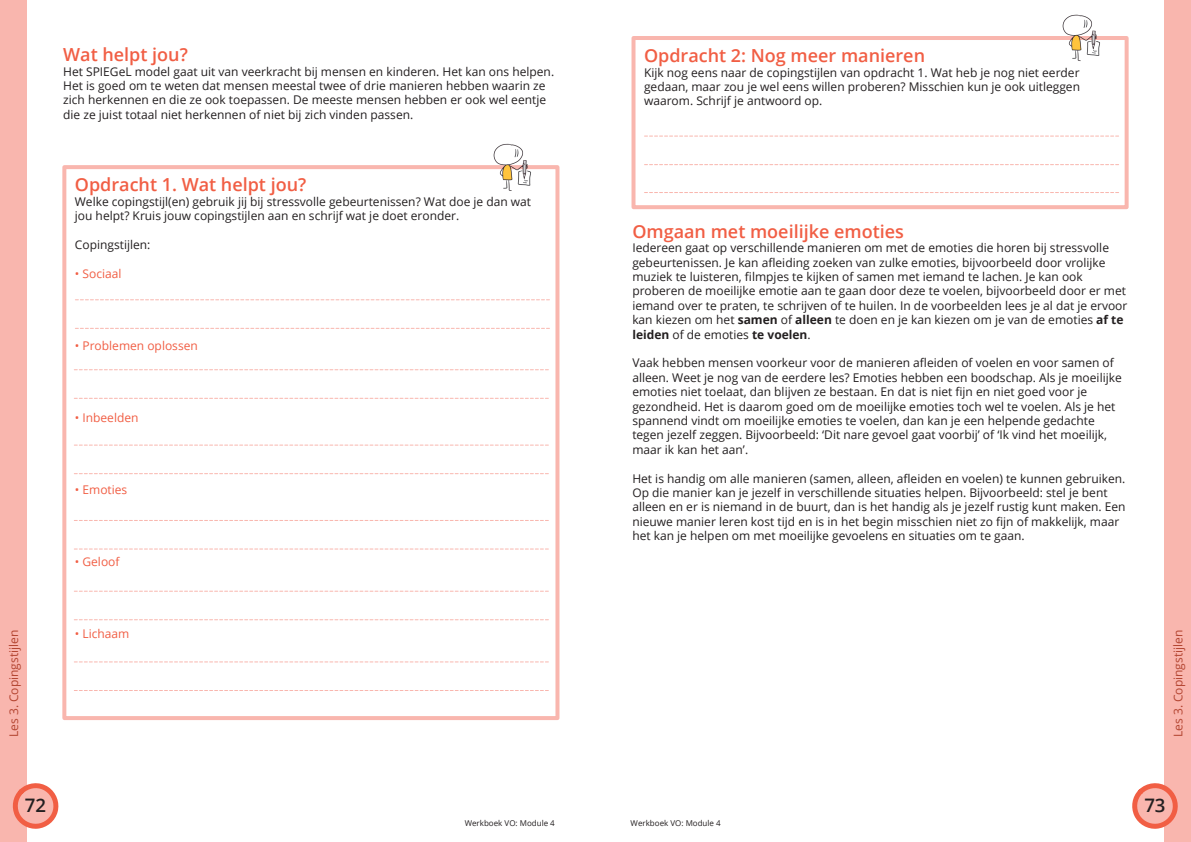
<style>
.page{position:relative;width:1191px;height:842px;background:#fff}
.page>*{position:absolute;margin:0;border:0;box-sizing:border-box;transform-origin:0 0}
.t1{font:600 18.6px "Open Sans";color:#231f20}
.Subkopje{font:600 18px "Open Sans";color:#f15e44}
.Broodtekst{font:12px/14.4px "Open Sans";color:#231f20}
.Broodtekst-2{font:12px "Open Sans";color:#f15e44}
.Broodtekst-3{font:12px "Open Sans";color:#b34430}
.t2{font:8px "Open Sans";color:#231f20}
.s1{font-weight:700}
</style>
<div class="page">
<div style="left:1164px;top:0;width:27px;height:842px;background:#f9b6ae"></div>
<div style="left:0;top:0;width:27px;height:842px;background:#f9b6ae"></div>
<svg style="left:1132px;top:783px;width:46px;height:46px"></svg>
<svg style="left:12px;top:783px;width:47px;height:46px"></svg>
<div style="left:62px;top:165px;width:497px;height:555px;border:4px solid #f9b6ae"></div>
<img style="left:490px;top:143px;width:41px;height:48px">
<svg style="left:75px;top:299px;width:474px;height:1px"></svg>
<svg style="left:74px;top:369px;width:474px;height:1px"></svg>
<svg style="left:74px;top:445px;width:474px;height:1px"></svg>
<svg style="left:74px;top:520px;width:474px;height:1px"></svg>
<svg style="left:74px;top:591px;width:474px;height:1px"></svg>
<svg style="left:74px;top:661px;width:474px;height:1px"></svg>
<svg style="left:75px;top:328px;width:474px;height:1px"></svg>
<svg style="left:74px;top:398px;width:474px;height:1px"></svg>
<svg style="left:74px;top:473px;width:474px;height:1px"></svg>
<svg style="left:74px;top:548px;width:474px;height:1px"></svg>
<svg style="left:74px;top:619px;width:474px;height:1px"></svg>
<svg style="left:74px;top:690px;width:474px;height:1px"></svg>
<div style="left:631px;top:36px;width:497px;height:173px;border:4px solid #f9b6ae"></div>
<img style="left:1059px;top:14px;width:41px;height:47px">
<svg style="left:644px;top:136px;width:474px;height:1px"></svg>
<svg style="left:644px;top:164px;width:474px;height:1px"></svg>
<svg style="left:644px;top:192px;width:474px;height:1px"></svg>
<p class="Broodtekst-3" style="left:6px;top:737px;width:109px;rotate:-90deg">Les 3. Copingstijlen</p>
<p class="Subkopje" style="left:63px;top:42px;width:126px">Wat helpt jou?</p>
<p class="Broodtekst" style="left:63px;top:64px;width:492px">Het SPIEGeL model gaat uit van veerkracht bij mensen en kinderen. Het kan ons helpen.<br>Het is goed om te weten dat mensen meestal twee of drie manieren hebben waarin ze zich herkennen en die ze ook toepassen. De meeste mensen hebben er ook wel eentje die ze juist totaal niet herkennen of niet bij zich vinden passen.</p>
<p class="Subkopje" style="left:75px;top:173px;width:233px">Opdracht 1. Wat helpt jou?</p>
<p class="Broodtekst" style="left:75px;top:194px;width:458px">Welke copingstijl(en) gebruik jij bij stressvolle gebeurtenissen? Wat doe je dan wat jou helpt? Kruis jouw copingstijlen aan en schrijf wat je doet eronder.</p>
<p class="Broodtekst" style="left:75px;top:237px;width:77px">Copingstijlen:</p>
<p class="Broodtekst-2" style="left:75px;top:265px;width:48px">• Sociaal</p>
<p class="Broodtekst-2" style="left:75px;top:337px;width:124px">• Problemen oplossen</p>
<p class="Broodtekst-2" style="left:75px;top:409px;width:65px">• Inbeelden</p>
<p class="Broodtekst-2" style="left:75px;top:481px;width:54px">• Emoties</p>
<p class="Broodtekst-2" style="left:75px;top:553px;width:46px">• Geloof</p>
<p class="Subkopje" style="left:644px;top:43px;width:282px">Opdracht 2: Nog meer manieren</p>
<p class="Broodtekst" style="left:644px;top:65px;width:437px;text-align:justify">Kijk nog eens naar de copingstijlen van opdracht 1. Wat heb je nog niet eerder gedaan, maar zou je wel eens willen proberen? Misschien kun je ook uitleggen waarom. Schrijf je antwoord op.</p>
<p class="Subkopje" style="left:632px;top:219px;width:273px">Omgaan met moeilijke emoties</p>
<p class="Broodtekst" style="left:632px;top:240px;width:496px">Iedereen gaat op verschillende manieren om met de emoties die horen bij stressvolle gebeurtenissen. Je kan afleiding zoeken van zulke emoties, bijvoorbeeld door vrolijke muziek te luisteren, filmpjes te kijken of samen met iemand te lachen. Je kan ook proberen de moeilijke emotie aan te gaan door deze te voelen, bijvoorbeeld door er met iemand over te praten, te schrijven of te huilen. In de voorbeelden lees je al dat je ervoor kan kiezen om het <span class="s1">samen</span> of <span class="s1">alleen</span> te doen en je kan kiezen om je van de emoties <span class="s1">af te leiden</span> of de emoties <span class="s1">te voelen</span>.</p>
<p class="Broodtekst" style="left:632px;top:355px;width:491px">Vaak hebben mensen voorkeur voor de manieren afleiden of voelen en voor samen of alleen. Weet je nog van de eerdere les? Emoties hebben een boodschap. Als je moeilijke emoties niet toelaat, dan blijven ze bestaan. En dat is niet fijn en niet goed voor je gezondheid. Het is daarom goed om de moeilijke emoties toch wel te voelen. Als je het spannend vindt om moeilijke emoties te voelen, dan kan je een helpende gedachte tegen jezelf zeggen. Bijvoorbeeld: ‘Dit nare gevoel gaat voorbij’ of ‘Ik vind het moeilijk, maar ik kan het aan’.</p>
<p class="Broodtekst" style="left:632px;top:471px;width:495px">Het is handig om alle manieren (samen, alleen, afleiden en voelen) te kunnen gebruiken.<br>Op die manier kan je jezelf in verschillende situaties helpen. Bijvoorbeeld: stel je bent alleen en er is niemand in de buurt, dan is het handig als je jezelf rustig kunt maken. Een nieuwe manier leren kost tijd en is in het begin misschien niet zo fijn of makkelijk, maar het kan je helpen om met moeilijke gevoelens en situaties om te gaan.</p>
<p class="Broodtekst-2" style="left:75px;top:625px;width:56px">• Lichaam</p>
<p class="Broodtekst-3" style="left:1169px;top:737px;width:109px;rotate:-90deg">Les 3. Copingstijlen</p>
<h1 class="t1" style="left:25px;top:793px;width:23px">72</h1>
<h1 class="t1" style="left:1144px;top:793px;width:23px">73</h1>
<p class="t2" style="left:465px;top:817px;width:92px">Werkboek VO: Module 4</p>
<p class="t2" style="left:630px;top:817px;width:92px">Werkboek VO: Module 4</p>
</div>
